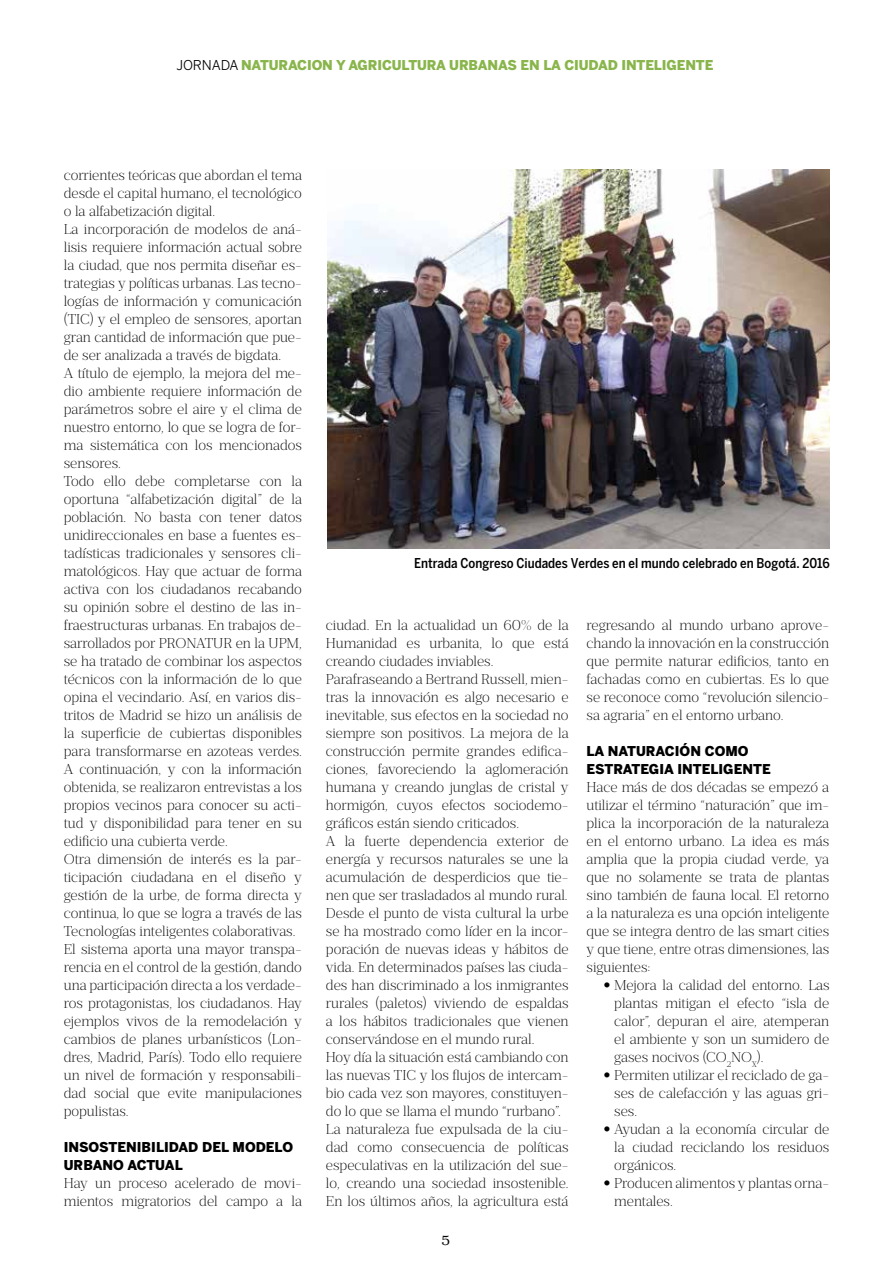
<style>
.page{position:relative;width:893px;height:1263px;background:#fff}
.page>*{position:absolute;margin:0;border:0;box-sizing:border-box;transform-origin:0 0}
.t1{font:200 14.25px/18px "Prumo Text";color:#000;text-align:justify}
.t2{font:900 13.5px "Benton Sans";color:#000}
.t3{font:500 13.5px "Benton Sans Cond";color:#000}
.t4{font:900 13.5px "Benton Sans";letter-spacing:-.01em;color:#89b54b}
.t5{font:300 13.5px "Superclarendon";color:#000}
.s1{font-weight:400;color:#000}
.s2{font-family:"Helvetica Neue LT Pro";font-weight:400}
</style>
<div class="page">
<img style="left:327px;top:169px;width:503px;height:379px">
<p class="t4" style="left:176px;top:57px;width:86px"><span class="s1">JORNADA</span> NATURACION</p>
<p class="t4" style="left:336px;top:57px;width:32px">Y AGRICULTURA</p>
<p class="t4" style="left:449px;top:57px;width:21px">URBANAS</p>
<p class="t4" style="left:521px;top:57px;width:54px">ENLACIUDAD</p>
<p class="t4" style="left:621px;top:57px;width:10px">INTELIGENTE</p>
<p class="t1" style="left:64px;top:166px;width:240px;text-align:left">corrientes teóricas que abordan el tema desde el capital humano, el tecnológico o la alfabetización digital.<br>La incorporación de modelos de aná&shy;lisis requiere información actual sobre la ciudad, que nos permita diseñar es&shy;trategias y políticas urbanas. Las tecno&shy;logías de información y comunicación (TIC) y el empleo de sensores, aportan gran cantidad de información que pue&shy;de ser analizada a través de bigdata.<br>A título de ejemplo, la mejora del me&shy;dio ambiente requiere información de parámetros sobre el aire y el clima de nuestro entorno, lo que se logra de for&shy;ma sistemática con los mencionados sensores.<br>Todo ello debe completarse con la oportuna “alfabetización digital” de la población. No basta con tener datos unidireccionales en base a fuentes es&shy;tadísticas tradicionales y sensores cli&shy;matológicos. Hay que actuar de forma activa con los ciudadanos recabando su opinión sobre el destino de las in&shy;fraestructuras urbanas. En trabajos de&shy;sarrollados por PRONATUR en la UPM, se ha tratado de combinar los aspectos técnicos con la información de lo que opina el vecindario. Así, en varios dis&shy;tritos de Madrid se hizo un análisis de la superficie de cubiertas disponibles para transformarse en azoteas verdes.<br>A continuación, y con la información obtenida, se realizaron entrevistas a los propios vecinos para conocer su acti&shy;tud y disponibilidad para tener en su edificio una cubierta verde.<br>Otra dimensión de interés es la par&shy;ticipación ciudadana en el diseño y gestión de la urbe, de forma directa y continua, lo que se logra a través de las Tecnologías inteligentes colaborativas.<br>El sistema aporta una mayor transpa&shy;rencia en el control de la gestión, dando una participación directa a los verdade&shy;ros protagonistas, los ciudadanos. Hay ejemplos vivos de la remodelación y cambios de planes urbanísticos (Lon&shy;dres, Madrid, París). Todo ello requiere un nivel de formación y responsabili&shy;dad social que evite manipulaciones populistas.</p>
<p class="t2" style="left:64px;top:1139px;width:15px">INSOSTENIBILIDAD</p>
<p class="t2" style="left:202px;top:1139px;width:10px">DEL</p>
<p class="t2" style="left:233px;top:1139px;width:11px">MODELO</p>
<p class="t2" style="left:64px;top:1157px;width:11px">URBANO</p>
<p class="t2" style="left:127px;top:1157px;width:11px">ACTUAL</p>
<p class="t1" style="left:64px;top:1174px;width:240px">Hay un proceso acelerado de movi&shy;mientos migratorios del campo a la</p>
<p class="t3" style="left:414px;top:555px;width:417px">Entrada Congreso Ciudades Verdes en el mundo celebrado en Bogotá. 2016</p>
<p class="t1" style="left:326px;top:616px;width:244px;text-align:left">ciudad. En la actualidad un 60% de la Humanidad es urbanita, lo que está creando ciudades inviables.<br>Parafraseando a Bertrand Russell, mien&shy;tras la innovación es algo necesario e inevitable, sus efectos en la sociedad no siempre son positivos. La mejora de la construcción permite grandes edifica&shy;ciones, favoreciendo la aglomeración humana y creando junglas de cristal y hormigón, cuyos efectos sociodemo&shy;gráficos están siendo criticados.<br>A la fuerte dependencia exterior de energía y recursos naturales se une la acumulación de desperdicios que tie&shy;nen que ser trasladados al mundo rural.<br>Desde el punto de vista cultural la urbe se ha mostrado como líder en la incor&shy;poración de nuevas ideas y hábitos de vida. En determinados países las ciuda&shy;des han discriminado a los inmigrantes rurales (paletos) viviendo de espaldas a los hábitos tradicionales que vienen conservándose en el mundo rural.<br>Hoy día la situación está cambiando con las nuevas TIC y los flujos de intercam&shy;bio cada vez son mayores, constituyen&shy;do lo que se llama el mundo “rurbano”.<br>La naturaleza fue expulsada de la ciu&shy;dad como consecuencia de políticas especulativas en la utilización del sue&shy;lo, creando una sociedad insostenible.<br>En los últimos años, la agricultura está</p>
<p class="t1" style="left:587px;top:616px;width:244px">regresando al mundo urbano aprove&shy;chando la innovación en la construcción que permite naturar edificios, tanto en fachadas como en cubiertas. Es lo que se reconoce como “revolución silencio&shy;sa agraria” en el entorno urbano.</p>
<p class="t2" style="left:587px;top:743px;width:32px">LA NATURACIÓN</p>
<p class="t2" style="left:705px;top:743px;width:12px">COMO</p>
<p class="t2" style="left:587px;top:761px;width:10px">ESTRATEGIA</p>
<p class="t2" style="left:677px;top:761px;width:10px">INTELIGENTE</p>
<p class="t1" style="left:587px;top:778px;width:244px">Hace más de dos décadas se empezó a utilizar el término “naturación” que im&shy;plica la incorporación de la naturaleza en el entorno urbano. La idea es más amplia que la propia ciudad verde, ya que no solamente se trata de plantas sino también de fauna local. El retorno a la naturaleza es una opción inteligente que se integra dentro de las smart cities y que tiene, entre otras dimensiones, las siguientes:</p>
<p class="t1" style="left:614px;top:976px;width:217px;text-indent:-11px"><span class="s2">•</span> Mejora la calidad del entorno. Las plantas mitigan el efecto “isla de calor”, depuran el aire, atemperan el ambiente y son un sumidero de gases nocivos (CO<sub>2</sub>NO<sub>X</sub>).</p>
<p class="t1" style="left:614px;top:1066px;width:216px;text-indent:-11px"><span class="s2">•</span> Permiten utilizar el reciclado de ga&shy;ses de calefacción y las aguas gri&shy;ses.</p>
<p class="t1" style="left:614px;top:1120px;width:217px;text-indent:-11px"><span class="s2">•</span> Ayudan a la economía circular de la ciudad reciclando los residuos orgánicos.</p>
<p class="t1" style="left:614px;top:1174px;width:216px;text-indent:-11px"><span class="s2">•</span> Producen alimentos y plantas orna&shy;mentales.</p>
<p class="t5" style="left:441px;top:1231px;width:10px">5</p>
</div>
